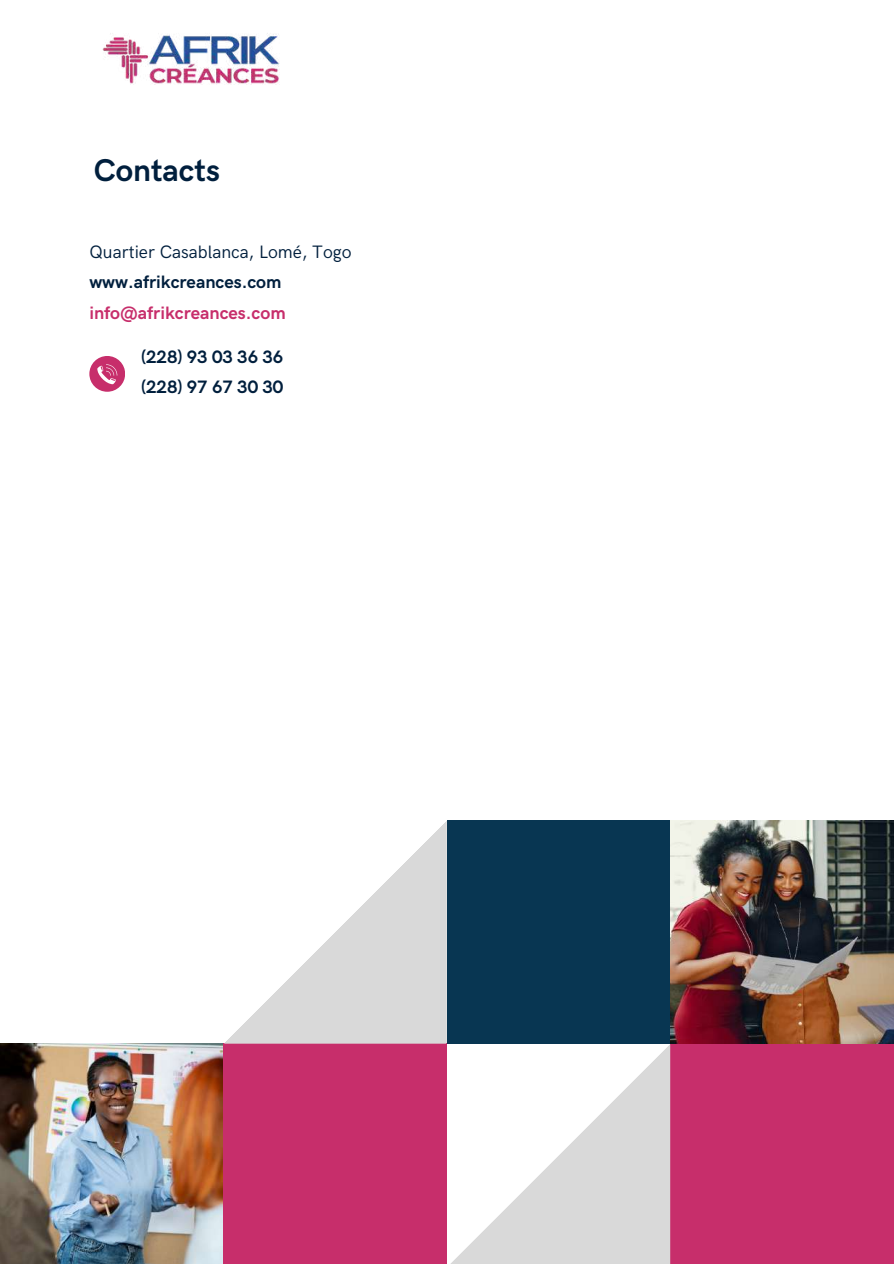
<style>
.page{position:relative;width:894px;height:1264px;background:#fff}
.page>*{position:absolute;margin:0;border:0;box-sizing:border-box;transform-origin:0 0}
.t1{font:700 31.5px "HK Grotesk";color:#001f3d}
.t2{font:700 18px/30.3px "HK Grotesk";color:#001f3d}
.t3{font:18px "HK Grotesk";color:#001f3d}
.t4{font:700 18px "HK Grotesk";color:#c72e6b}
</style>
<div class="page">
<div style="left:223px;top:1043px;width:223px;height:220px;background:#c72e6b"></div>
<div style="left:446px;top:820px;width:224px;height:223px;background:#083652"></div>
<div style="left:670px;top:1043px;width:223px;height:220px;background:#c72e6b"></div>
<img style="left:670px;top:820px;width:222px;height:223px">
<img style="left:0;top:1043px;width:223px;height:220px">
<svg style="left:451px;top:1043px;width:330px;height:220px"></svg>
<svg style="left:224px;top:820px;width:334px;height:334px"></svg>
<div style="left:89px;top:356px;width:36px;height:36px;background:#c72e6b;border-radius:50%"></div>
<svg style="left:97px;top:364px;width:20px;height:20px"></svg>
<img style="left:102px;top:33px;width:178px;height:51px">
<h1 class="t1" style="left:94px;top:152px;width:128px">Contacts</h1>
<p class="t3" style="left:89px;top:242px;width:264px">Quartier Casablanca, Lomé, Togo</p>
<p class="t2" style="left:89px;top:268px;width:193px">www.afrikcreances.com</p>
<p class="t4" style="left:89px;top:302px;width:198px">info@afrikcreances.com</p>
<p class="t2" style="left:141px;top:342px;width:144px">(228) 93 03 36 36 (228) 97 67 30 30</p>
</div>
